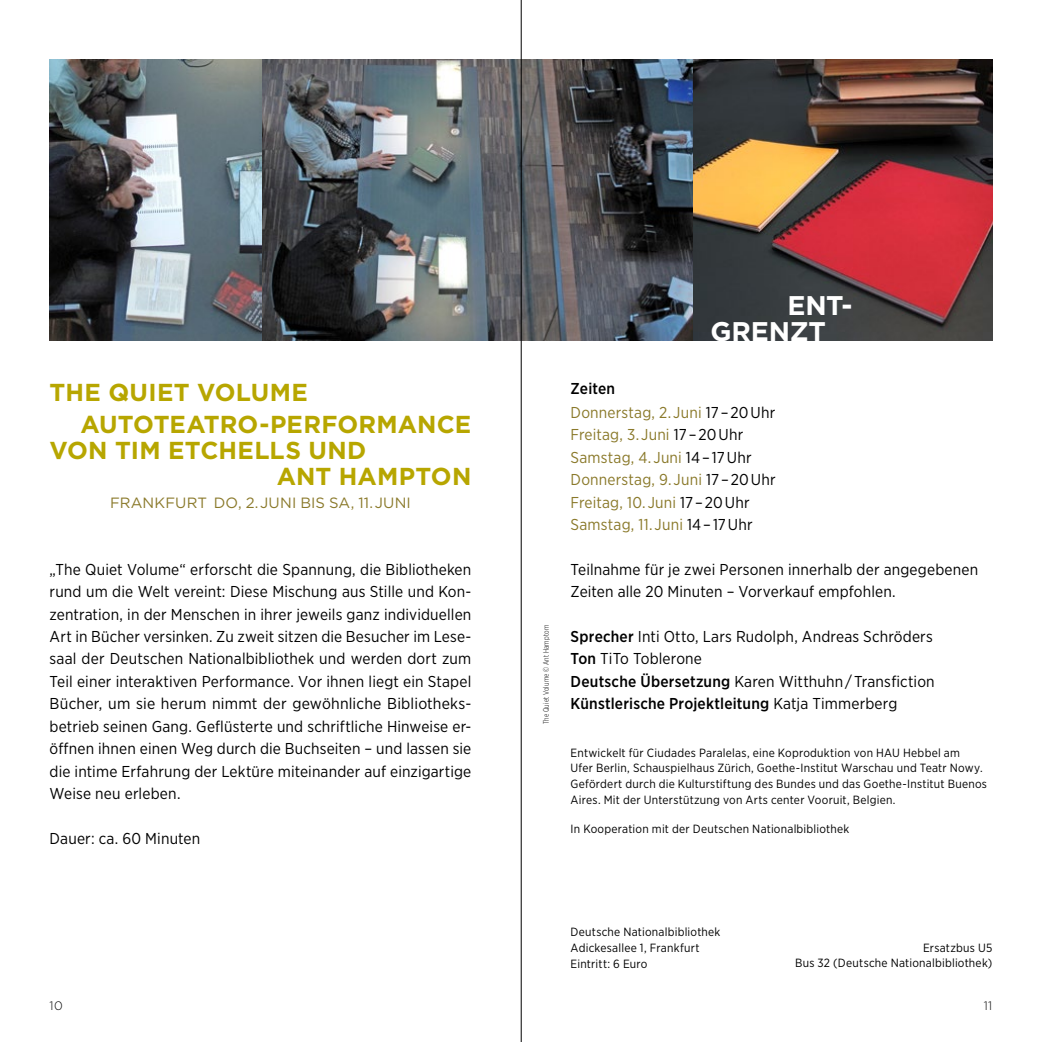
<style>
.page{position:relative;width:1042px;height:1042px;background:#fff}
.page>*{position:absolute;margin:0;border:0;box-sizing:border-box;transform-origin:0 0}
.t1{font:700 26.95px/25.7px "Gotham";letter-spacing:-.005em;color:#fff}
.t2{font:700 24.5px/31.5px "Gotham";letter-spacing:.01em;color:#b7a600}
.t3{font:15.75px/22.4px "Gotham Narrow";letter-spacing:.01em;color:#000}
.t4{font:15.75px/22.6px "Gotham Narrow";letter-spacing:.01em;color:#8a792a}
.t5{font:14.88px "Gotham";letter-spacing:.01em;color:#8a792a}
.t6{font:300 12.25px "Gotham";color:#000}
.t7{font:11.9px/15.8px "Gotham Narrow";letter-spacing:.02em;color:#000}
.t8{font:300 7.88px "Gotham X Narrow";letter-spacing:.02em;color:#000}
.s1{font-weight:500;color:#000}
.s2{color:#000}
.s3{font-weight:500}
</style>
<div class="page">
<img style="left:50px;top:60px;width:942px;height:281px">
<hr style="left:521px;top:0;width:1px;height:1042px;background:#000">
<h2 class="t2" style="left:80px;top:377px;width:392px;text-indent:-31px">THE QUIET VOLUME<br>AUTOTEATRO-PERFORMANCE</h2>
<h2 class="t2" style="left:277px;top:437px;width:196px;line-height:26.2px;text-indent:-227px">VON TIM ETCHELLS UND<br>ANT HAMPTON</h2>
<p class="t5" style="left:110px;top:493px;width:302px">FRANKFURT DO, 2. JUNI BIS SA, 11. JUNI</p>
<p class="t3" style="left:50px;top:558px;width:423px;text-align:justify">„The Quiet Volume“ erforscht die Spannung, die Bibliotheken rund um die Welt vereint: Diese Mischung aus Stille und Kon&shy;zentration, in der Menschen in ihrer jeweils ganz individuellen Art in Bücher versinken. Zu zweit sitzen die Besucher im Lese&shy;saal der Deutschen Nationalbibliothek und werden dort zum Teil einer interaktiven Performance. Vor ihnen liegt ein Stapel Bücher, um sie herum nimmt der gewöhnliche Bibliotheks&shy;betrieb seinen Gang. Geflüsterte und schriftliche Hinweise er&shy;öffnen ihnen einen Weg durch die Buchseiten – und lassen sie die intime Erfahrung der Lektüre miteinander auf einzigartige Weise neu erleben.</p>
<p class="t3" style="left:50px;top:826px;width:152px">Dauer: ca. 60 Minuten</p>
<p class="t8" style="left:541px;top:724px;width:101px;rotate:-90deg">The Quiet Volume © Ant Hamptom</p>
<h1 class="t1" style="left:710px;top:293px;width:144px;text-indent:77px">ENT-<br>GRENZT</h1>
<p class="t4" style="left:570px;top:377px;width:206px"><span class="s1">Zeiten<br></span>Donnerstag, 2. Juni <span class="s2">17 – 20 Uhr<br></span>Freitag, 3. Juni <span class="s2">17 – 20 Uhr<br></span>Samstag, 4. Juni <span class="s2">14 – 17 Uhr<br></span>Donnerstag, 9. Juni <span class="s2">17 – 20 Uhr<br></span>Freitag, 10. Juni <span class="s2">17 – 20 Uhr<br></span>Samstag, 11. Juni <span class="s2">14 – 17 Uhr</span></p>
<p class="t3" style="left:570px;top:558px;width:409px">Teilnahme für je zwei Personen innerhalb der angegebenen<br>Zeiten alle 20 Minuten – Vorverkauf empfohlen.</p>
<p class="t3" style="left:570px;top:625px;width:365px"><span class="s3">Sprecher</span> Inti Otto, Lars Rudolph, Andreas Schröders <span class="s3">Ton</span> TiTo Toblerone<br><span class="s3">Deutsche Übersetzung</span> Karen Witthuhn / Transfiction <span class="s3">Künstlerische Projektleitung</span> Katja Timmerberg</p>
<p class="t7" style="left:570px;top:744px;width:418px">Entwickelt für Ciudades Paralelas, eine Koproduktion von HAU Hebbel am<br>Ufer Berlin, Schauspielhaus Zürich, Goethe-Institut Warschau und Teatr Nowy.<br>Gefördert durch die Kulturstiftung des Bundes und das Goethe-Institut Buenos Aires. Mit der Unterstützung von Arts center Vooruit, Belgien.</p>
<p class="t7" style="left:570px;top:821px;width:280px">In Kooperation mit der Deutschen Nationalbibliothek</p>
<p class="t7" style="left:570px;top:924px;width:151px">Deutsche Nationalbibliothek<br>Adickesallee 1, Frankfurt<br>Eintritt: 6 Euro</p>
<p class="t7" style="left:795px;top:939px;width:199px;text-align:right">Ersatzbus U5<br>Bus 32 (Deutsche Nationalbibliothek)</p>
<p class="t6" style="left:50px;top:997px;width:15px">10</p>
<p class="t6" style="left:984px;top:997px;width:10px">11</p>
</div>
